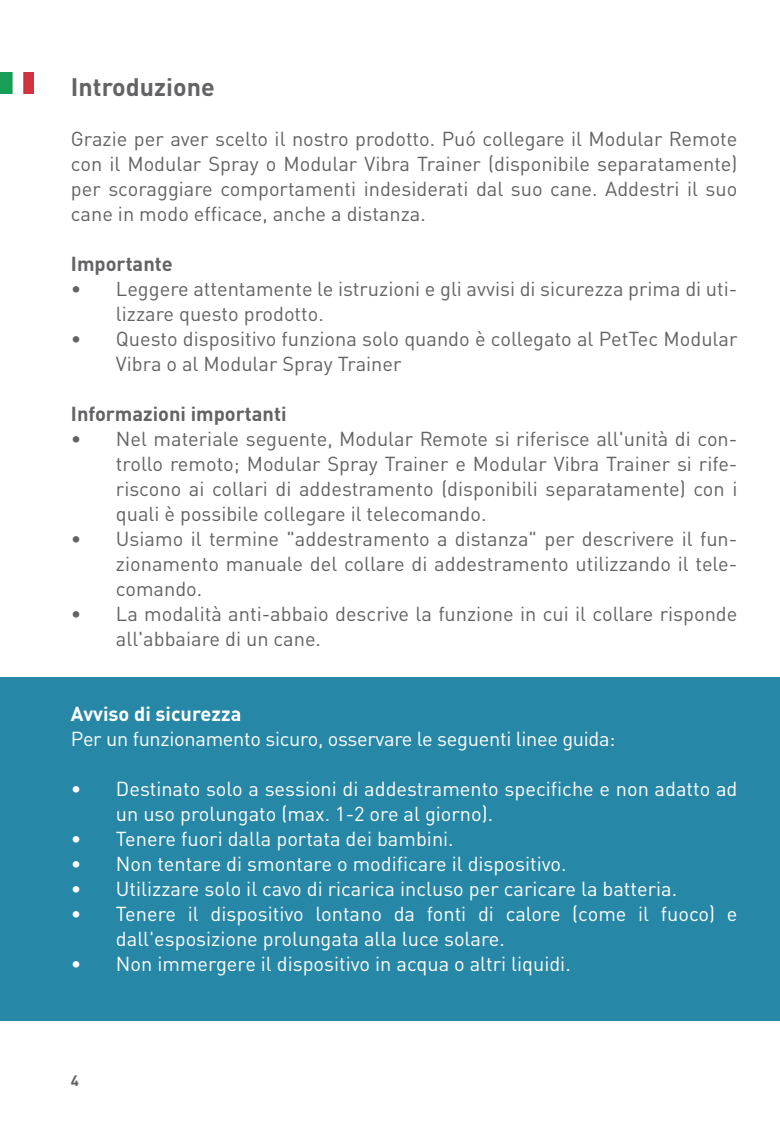
<style>
.page{position:relative;width:780px;height:1134px;background:#fff}
.page>*{position:absolute;margin:0;border:0;box-sizing:border-box;transform-origin:0 0}
.t1{font:700 25px "DIN Pro";color:#636366}
.t2{font:20px/25px "DIN Pro";color:#636366;text-align:justify}
.t3{font:20px/25px "DIN Pro";color:#fff}
.t4{font:700 20px "DIN Pro";color:#636366}
.t5{font:700 20px "DIN Pro";color:#fff}
.t6{font:700 15px "DIN Pro";color:#636366}
</style>
<div class="page">
<img style="left:0;top:73px;width:34px;height:21px">
<div style="left:0;top:677px;width:780px;height:344px;background:#2787a6"></div>
<p class="t1" style="left:71px;top:66px;width:145px">Introduzione</p>
<p class="t2" style="left:71px;top:124px;width:668px">Grazie per aver scelto il nostro prodotto. Puó collegare il Modular Remote con il Modular Spray o Modular Vibra Trainer (disponibile separatamente) per scoraggiare comportamenti indesiderati dal suo cane. Addestri il suo cane in modo efficace, anche a distanza.</p>
<p class="t4" style="left:71px;top:247px;width:103px">Importante</p>
<p class="t2" style="left:116px;top:274px;width:623px;text-indent:-45px">• Leggere attentamente le istruzioni e gli avvisi di sicurezza prima di uti&shy;lizzare questo prodotto.</p>
<p class="t2" style="left:116px;top:324px;width:623px;text-indent:-45px">• Questo dispositivo funziona solo quando è collegato al PetTec Modular<br>Vibra o al Modular Spray Trainer</p>
<p class="t4" style="left:71px;top:397px;width:217px">Informazioni importanti</p>
<p class="t2" style="left:116px;top:424px;width:623px;text-indent:-45px">• Nel materiale seguente, Modular Remote si riferisce all'unità di con&shy;trollo remoto; Modular Spray Trainer e Modular Vibra Trainer si rife&shy;riscono ai collari di addestramento (disponibili separatamente) con i quali è possibile collegare il telecomando.</p>
<p class="t2" style="left:116px;top:524px;width:623px;text-indent:-45px">• Usiamo il termine "addestramento a distanza" per descrivere il fun&shy;zionamento manuale del collare di addestramento utilizzando il tele&shy;comando.</p>
<p class="t2" style="left:116px;top:599px;width:623px;text-indent:-45px">• La modalità anti-abbaio descrive la funzione in cui il collare risponde all'abbaiare di un cane.</p>
<p class="t5" style="left:71px;top:697px;width:172px">Avviso di sicurezza</p>
<p class="t3" style="left:71px;top:724px;width:546px">Per un funzionamento sicuro, osservare le seguenti linee guida:</p>
<p class="t3" style="left:116px;top:774px;width:623px;text-indent:-45px">• Destinato solo a sessioni di addestramento specifiche e non adatto ad un uso prolungato (max. 1-2 ore al giorno).</p>
<p class="t3" style="left:71px;top:824px;width:384px">• Tenere fuori dalla portata dei bambini.</p>
<p class="t3" style="left:71px;top:849px;width:497px">• Non tentare di smontare o modificare il dispositivo.</p>
<p class="t3" style="left:71px;top:874px;width:607px">• Utilizzare solo il cavo di ricarica incluso per caricare la batteria.</p>
<p class="t3" style="left:116px;top:899px;width:623px;text-indent:-45px">• Tenere il dispositivo lontano da fonti di calore (come il fuoco) e dall'esposizione prolungata alla luce solare.</p>
<p class="t3" style="left:71px;top:949px;width:501px">• Non immergere il dispositivo in acqua o altri liquidi.</p>
<p class="t6" style="left:71px;top:1068px;width:10px">4</p>
</div>
